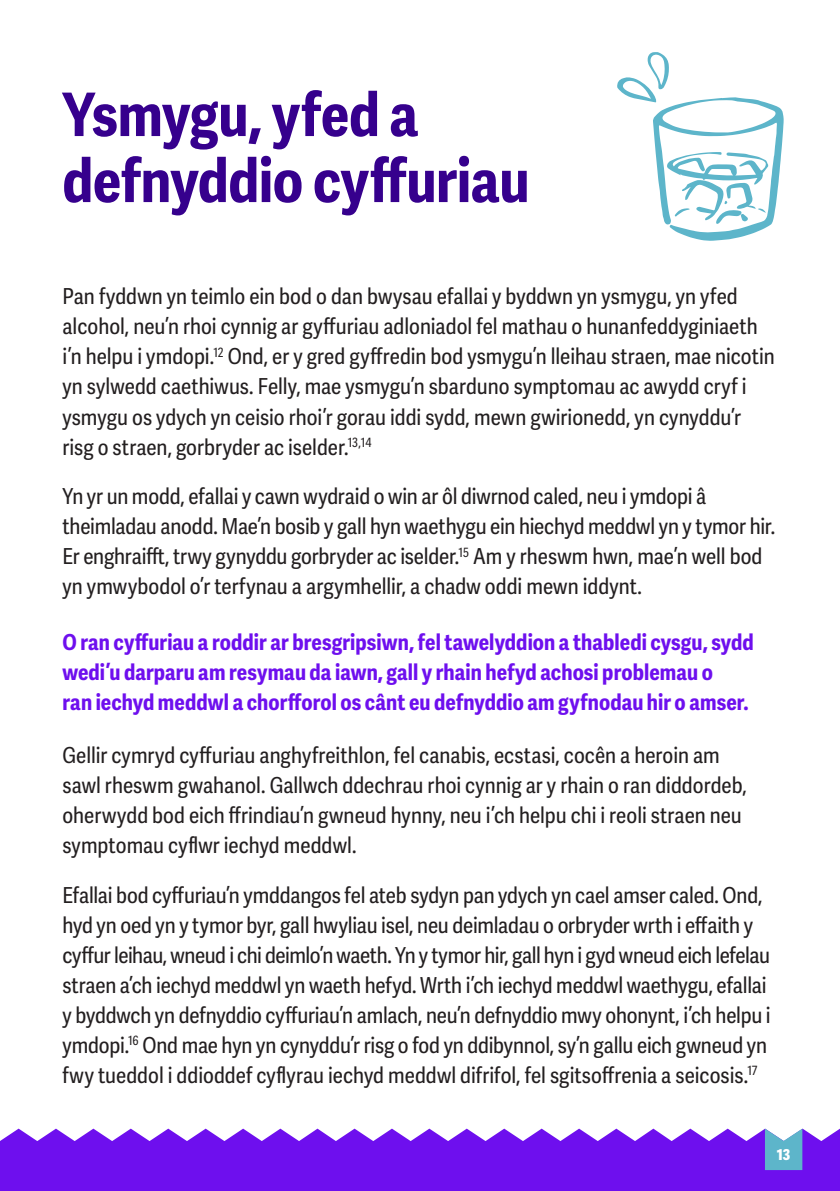
<style>
.page{position:relative;width:840px;height:1191px;background:#fff}
.page>*{position:absolute;margin:0;border:0;box-sizing:border-box;transform-origin:0 0}
.t1{font:700 60px/66px "Adelle Sans Cnd";letter-spacing:-.005em;color:#36008d}
.t2{font:22px/30px "Adelle Sans Cnd";color:#231f20}
.t3{font:700 22px/30px "Adelle Sans Cnd";letter-spacing:.005em;color:#6e0fee}
.t4{font:800 15px "Adelle Sans Cnd";color:#fff}
</style>
<div class="page">
<svg style="left:0;top:1128px;width:839px;height:63px;background:#7d28ef"></svg>
<svg style="left:764px;top:1128px;width:37px;height:42px"></svg>
<svg style="left:617px;top:52px;width:166px;height:189px"></svg>
<h1 class="t1" style="left:62px;top:83px;width:468px">Ysmygu, yfed a defnyddio cyffuriau</h1>
<p class="t2" style="left:62px;top:282px;width:713px">Pan fyddwn yn teimlo ein bod o dan bwysau efallai y byddwn yn ysmygu, yn yfed alcohol, neu’n rhoi cynnig ar gyffuriau adloniadol fel mathau o hunanfeddyginiaeth i’n helpu i ymdopi.<sup>12</sup> Ond, er y gred gyffredin bod ysmygu’n lleihau straen, mae nicotin yn sylwedd caethiwus. Felly, mae ysmygu’n sbarduno symptomau ac awydd cryf i ysmygu os ydych yn ceisio rhoi’r gorau iddi sydd, mewn gwirionedd, yn cynyddu’r risg o straen, gorbryder ac iselder.<sup>13,14</sup></p>
<p class="t2" style="left:62px;top:482px;width:713px">Yn yr un modd, efallai y cawn wydraid o win ar ôl diwrnod caled, neu i ymdopi â theimladau anodd. Mae’n bosib y gall hyn waethygu ein hiechyd meddwl yn y tymor hir.<br>Er enghraifft, trwy gynyddu gorbryder ac iselder.<sup>15</sup> Am y rheswm hwn, mae’n well bod yn ymwybodol o’r terfynau a argymhellir, a chadw oddi mewn iddynt.</p>
<p class="t3" style="left:62px;top:627px;width:692px">O ran cyffuriau a roddir ar bresgripsiwn, fel tawelyddion a thabledi cysgu, sydd wedi’u darparu am resymau da iawn, gall y rhain hefyd achosi problemau o<br>ran iechyd meddwl a chorfforol os cânt eu defnyddio am gyfnodau hir o amser.</p>
<p class="t2" style="left:62px;top:740px;width:685px">Gellir cymryd cyffuriau anghyfreithlon, fel canabis, ecstasi, cocên a heroin am sawl rheswm gwahanol. Gallwch ddechrau rhoi cynnig ar y rhain o ran diddordeb, oherwydd bod eich ffrindiau’n gwneud hynny, neu i’ch helpu chi i reoli straen neu symptomau cyflwr iechyd meddwl.</p>
<p class="t2" style="left:62px;top:880px;width:709px">Efallai bod cyffuriau’n ymddangos fel ateb sydyn pan ydych yn cael amser caled. Ond, hyd yn oed yn y tymor byr, gall hwyliau isel, neu deimladau o orbryder wrth i effaith y cyffur leihau, wneud i chi deimlo’n waeth. Yn y tymor hir, gall hyn i gyd wneud eich lefelau straen a’ch iechyd meddwl yn waeth hefyd. Wrth i’ch iechyd meddwl waethygu, efallai y byddwch yn defnyddio cyffuriau’n amlach, neu’n defnyddio mwy ohonynt, i’ch helpu i ymdopi.<sup>16</sup> Ond mae hyn yn cynyddu’r risg o fod yn ddibynnol, sy’n gallu eich gwneud yn fwy tueddol i ddioddef cyflyrau iechyd meddwl difrifol, fel sgitsoffrenia a seicosis.<sup>17</sup></p>
<p class="t4" style="left:776px;top:1145px;width:15px">13</p>
</div>
